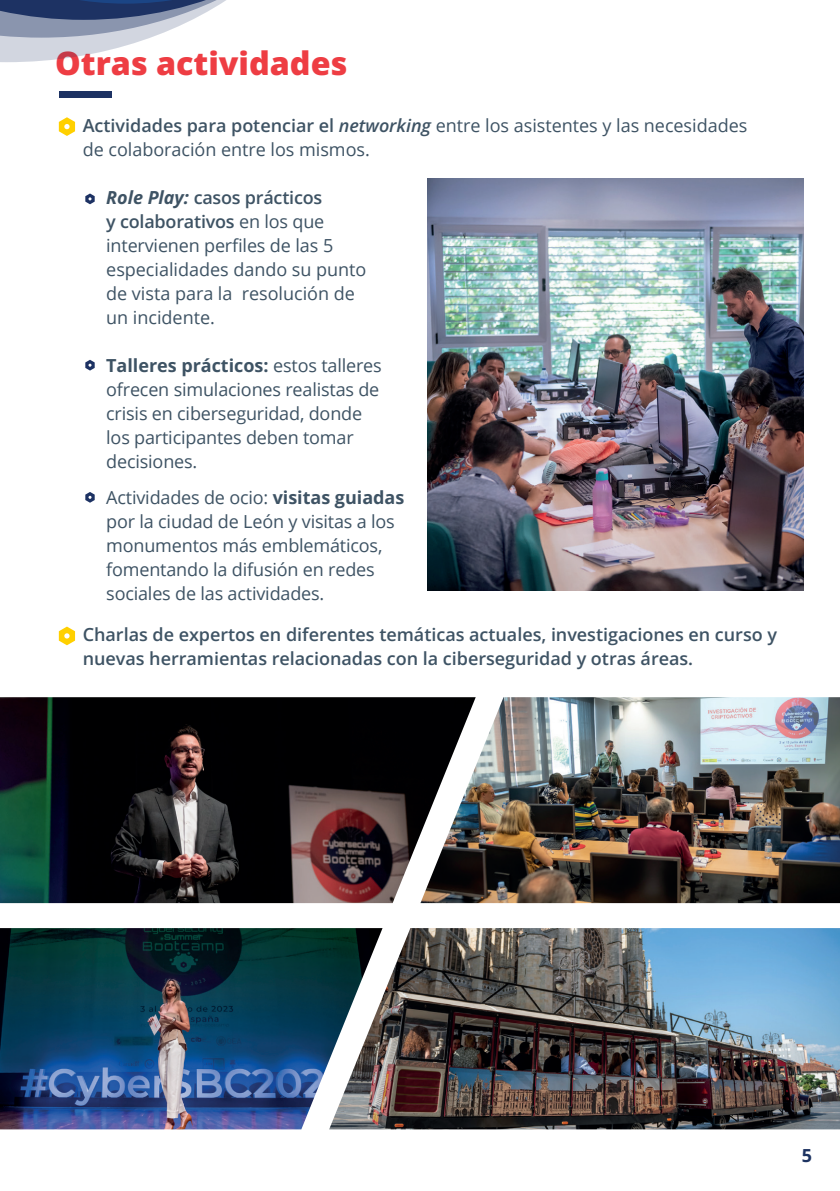
<style>
.page{position:relative;width:840px;height:1191px;background:#fff}
.page>*{position:absolute;margin:0;border:0;box-sizing:border-box;transform-origin:0 0}
.t1{font:800 32.2px "Open Sans";color:#ee3d43}
.t2{font:18px/24px "Open Sans";letter-spacing:-.01em;color:#3e5364}
.t3{font:600 18px/24px "Open Sans";color:#3e5364}
.t4{font:700 18px "Open Sans";color:#1d3361}
.s1{font-weight:600}
.s2{font-weight:600;font-style:italic}
.s3{font-weight:700;font-style:italic}
.s4{font-weight:700}
</style>
<div class="page">
<div style="left:59px;top:91px;width:53px;height:6px;background:#1d3263"></div>
<svg style="left:59px;top:117px;width:16px;height:19px"></svg>
<svg style="left:59px;top:626px;width:16px;height:19px"></svg>
<svg style="left:85px;top:193px;width:10px;height:11px"></svg>
<svg style="left:85px;top:360px;width:10px;height:10px"></svg>
<svg style="left:85px;top:492px;width:10px;height:11px"></svg>
<img style="left:427px;top:178px;width:376px;height:413px">
<img style="left:0;top:697px;width:420px;height:206px">
<img style="left:420px;top:697px;width:419px;height:206px">
<img style="left:382px;top:928px;width:457px;height:201px">
<img style="left:0;top:928px;width:382px;height:201px">
<svg style="left:0;top:0;width:226px;height:62px"></svg>
<h1 class="t1" style="left:55px;top:39px;width:293px">Otras actividades</h1>
<p class="t2" style="left:83px;top:113px;width:665px"><span class="s1">Actividades para potenciar el</span> <span class="s2">networking</span> entre los asistentes y las necesidades de colaboración entre los mismos.</p>
<p class="t2" style="left:106px;top:185px;width:261px"><span class="s3">Role Play:</span> <span class="s1">casos prácticos<br>y colaborativos</span> en los que intervienen perfiles de las 5 especialidades dando su punto de vista para la resolución de un incidente.</p>
<p class="t2" style="left:106px;top:353px;width:277px"><span class="s4">Talleres prácticos:</span> estos talleres ofrecen simulaciones realistas de crisis en ciberseguridad, donde los participantes deben tomar decisiones.</p>
<p class="t2" style="left:106px;top:485px;width:299px">Actividades de ocio: <span class="s4">visitas guiadas </span>por la ciudad de León y visitas a los monumentos más emblemáticos, fomentando la difusión en redes sociales de las actividades.</p>
<p class="t3" style="left:83px;top:622px;width:695px">Charlas de expertos en diferentes temáticas actuales, investigaciones en curso y nuevas herramientas relacionadas con la ciberseguridad y otras áreas.</p>
<p class="t4" style="left:801px;top:1142px;width:12px">5</p>
</div>
